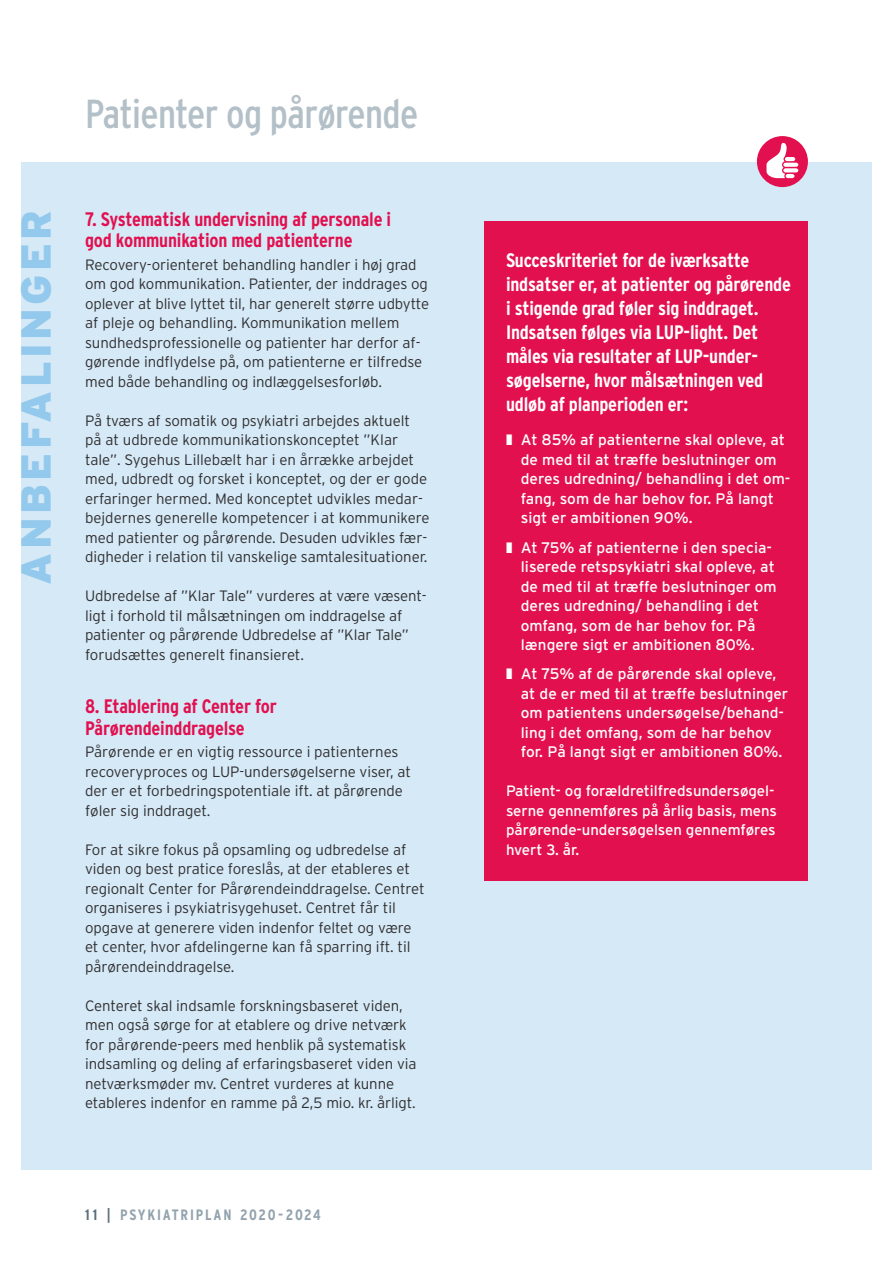
<style>
.page{position:relative;width:893px;height:1263px;background:#fff}
.page>*{position:absolute;margin:0;border:0;box-sizing:border-box;transform-origin:0 0}
.t1{font:900 42px "Interstate";letter-spacing:.08em;color:#93c9ec}
.t2{font:condensed 40.5px "Interstate";letter-spacing:-.015em;color:#b3c0c8}
.t3{font:700 condensed 19.5px/24px "Interstate";letter-spacing:-.01em;color:#fff}
.t4{font:700 condensed 19.5px/21.8px "Interstate";letter-spacing:-.01em;color:#e2104f}
.t5{font:15.3px/19.5px "Interstate";color:#fff}
.t6{font:300 15px/19.5px "Interstate";letter-spacing:-.005em;color:#312f30}
.t7{font:15px/19.5px "Interstate";letter-spacing:-.005em;color:#fff}
.t8{font:700 condensed 15px "Interstate";letter-spacing:.12em;color:#92a2ad}
.s1{color:#5b6f7b}
</style>
<div class="page">
<div style="left:21px;top:162px;width:851px;height:1007px;background:#d5e9f7"></div>
<div style="left:485px;top:221px;width:323px;height:659px;background:#e2104f"></div>
<div style="left:757px;top:136px;width:51px;height:51px;background:#e2104f;border-radius:50%"></div>
<svg style="left:766px;top:143px;width:32px;height:35px"></svg>
<h1 class="t1" style="left:12px;top:585px;width:376px;rotate:-90deg">ANBEFALINGER</h1>
<h2 class="t2" style="left:85px;top:91px;width:335px">Patienter og pårørende</h2>
<h3 class="t4" style="left:85px;top:208px;width:308px">7. Systematisk undervisning af personale i god kommunikation med patienterne</h3>
<p class="t6" style="left:85px;top:255px;width:346px">Recovery-orienteret behandling handler i høj grad om god kommunikation. Patienter, der inddrages og oplever at blive lyttet til, har generelt større udbytte af pleje og behandling. Kommunikation mellem sundhedsprofessionelle og patienter har derfor af&shy;gørende indflydelse på, om patienterne er tilfredse med både behandling og indlæggelsesforløb.</p>
<p class="t6" style="left:85px;top:411px;width:346px">På tværs af somatik og psykiatri arbejdes aktuelt på at udbrede kommunikationskonceptet ”Klar tale”. Sygehus Lillebælt har i en årrække arbejdet med, udbredt og forsket i konceptet, og der er gode erfaringer hermed. Med konceptet udvikles medar&shy;bejdernes generelle kompetencer i at kommunikere med patienter og pårørende. Desuden udvikles fær&shy;digheder i relation til vanskelige samtalesituationer.</p>
<p class="t6" style="left:85px;top:586px;width:343px">Udbredelse af ”Klar Tale” vurderes at være væsent&shy;ligt i forhold til målsætningen om inddragelse af patienter og pårørende Udbredelse af ”Klar Tale” forudsættes generelt finansieret.</p>
<h3 class="t4" style="left:85px;top:695px;width:193px">8. Etablering af Center for<br>Pårørendeinddragelse</h3>
<p class="t6" style="left:85px;top:742px;width:327px">Pårørende er en vigtig ressource i patienternes recoveryproces og LUP-undersøgelserne viser, at der er et forbedringspotentiale ift. at pårørende føler sig inddraget.</p>
<p class="t6" style="left:85px;top:840px;width:341px">For at sikre fokus på opsamling og udbredelse af viden og best pratice foreslås, at der etableres et regionalt Center for Pårørendeinddragelse. Centret organiseres i psykiatrisygehuset. Centret får til opgave at generere viden indenfor feltet og være et center, hvor afdelingerne kan få sparring ift. til pårørendeinddragelse.</p>
<p class="t6" style="left:85px;top:996px;width:333px">Centeret skal indsamle forskningsbaseret viden, men også sørge for at etablere og drive netværk for pårørende-peers med henblik på systematisk indsamling og deling af erfaringsbaseret viden via netværksmøder mv. Centret vurderes at kunne etableres indenfor en ramme på 2,5 mio. kr. årligt.</p>
<p class="t8" style="left:85px;top:1207px;width:237px"><span class="s1">11 |</span> PSYKIATRIPLAN 2020-2024</p>
<p class="t3" style="left:506px;top:248px;width:286px">Succeskriteriet for de iværksatte indsatser er, at patienter og pårørende i stigende grad føler sig inddraget.<br>Indsatsen følges via LUP-light. Det måles via resultater af LUP-under&shy;søgelserne, hvor målsætningen ved udløb af planperioden er:</p>
<p class="t5" style="left:521px;top:430px;width:271px;text-indent:-15px">❚ At 85% af patienterne skal opleve, at de med til at træffe beslutninger om deres udredning/ behandling i det om&shy;fang, som de har behov for. På langt sigt er ambitionen 90%.</p>
<p class="t5" style="left:521px;top:537px;width:257px;text-indent:-15px">❚ At 75% af patienterne i den specia&shy;liserede retspsykiatri skal opleve, at de med til at træffe beslutninger om deres udredning/ behandling i det omfang, som de har behov for. På længere sigt er ambitionen 80%.</p>
<p class="t5" style="left:521px;top:664px;width:269px;text-indent:-15px">❚ At 75% af de pårørende skal opleve, at de er med til at træffe beslutninger om patientens undersøgelse/behand&shy;ling i det omfang, som de har behov for. På langt sigt er ambitionen 80%.</p>
<p class="t7" style="left:506px;top:781px;width:273px">Patient- og forældretilfredsundersøgel&shy;serne gennemføres på årlig basis, mens pårørende-undersøgelsen gennemføres hvert 3. år.</p>
</div>
